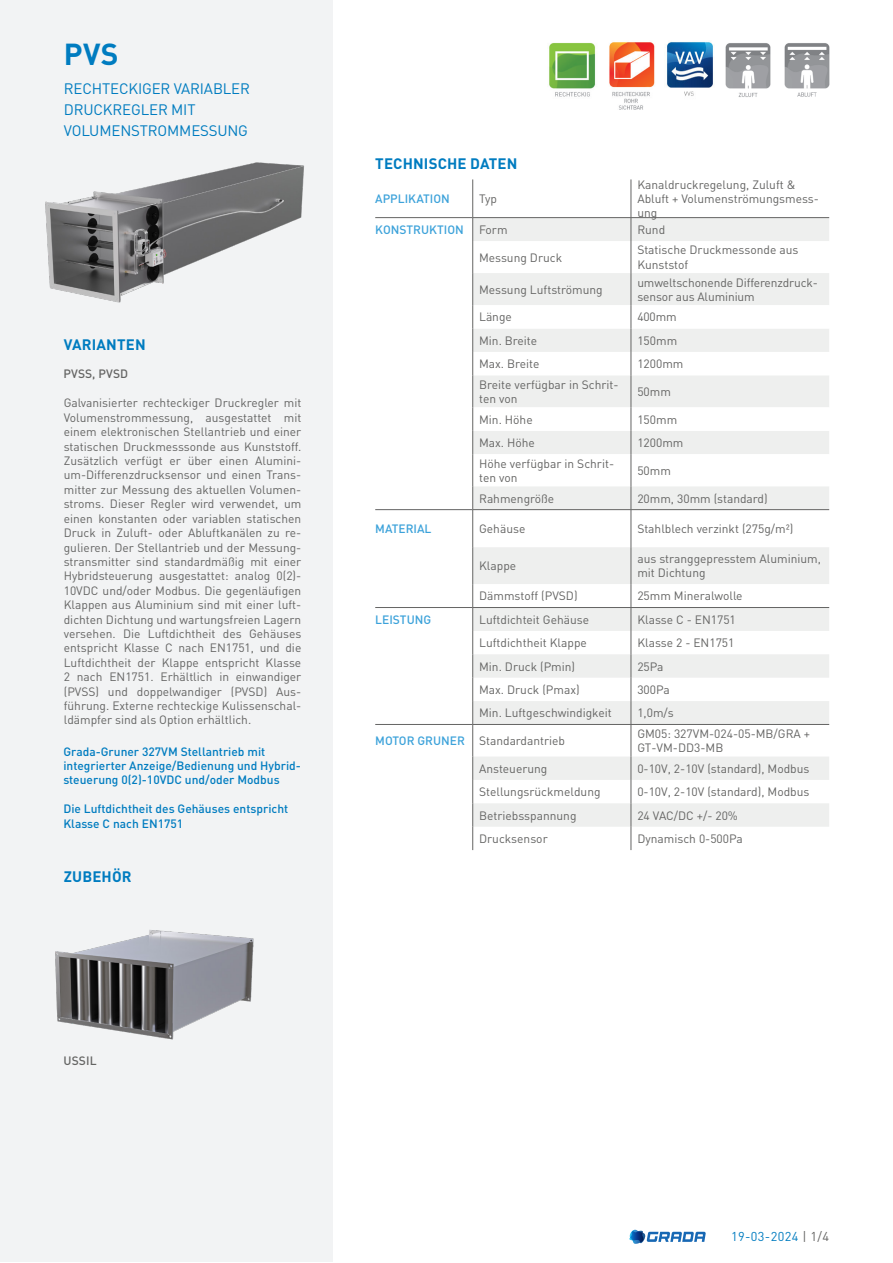
<style>
.page{position:relative;width:893px;height:1263px;background:#fff}
.page>*{position:absolute;margin:0;border:0;box-sizing:border-box;transform-origin:0 0}
.Productcode{font:700 30px "DIN Pro";color:#007cc0}
.Product{font:15px/21px "DIN Pro";letter-spacing:-.01em;color:#007cc0}
.Subtitel{font:700 15px "DIN Pro";letter-spacing:.01em;color:#007cc0}
.t1{font:12.75px "DIN Pro";letter-spacing:.03em;color:#007cc0}
.Omschrijving{font:12px/14.4px "DIN Pro";color:#646463}
.Bullet_points{font:500 12px/14.4px "DIN Pro";color:#007cc0}
.t2{font:500 12px "DIN Pro";color:#3ca2da}
.Toebehoren{font:500 12px "DIN Pro";letter-spacing:.01em;color:#646463}
.s1{color:#646463}
</style>
<div class="page">
<svg style="left:629px;top:1230px;width:77px;height:14px"></svg>
<div style="left:0;top:1px;width:332px;height:1261px;background:#f2f3f4"></div>
<img style="left:784px;top:43px;width:46px;height:54px">
<img style="left:725px;top:43px;width:46px;height:54px">
<img style="left:666px;top:42px;width:47px;height:54px">
<img style="left:609px;top:42px;width:46px;height:68px">
<img style="left:549px;top:43px;width:46px;height:54px">
<svg style="left:473px;top:218px;width:356px;height:609px;fill:#eeefee"></svg>
<svg style="left:473px;top:305px;width:356px;height:302px"></svg>
<hr style="left:472px;top:179px;width:1px;height:38px;background:#646463">
<svg style="left:472px;top:218px;width:1px;height:23px"></svg>
<hr style="left:472px;top:241px;width:1px;height:32px;background:#646463">
<hr style="left:472px;top:273px;width:1px;height:32px;background:#646463">
<svg style="left:472px;top:305px;width:1px;height:70px"></svg>
<hr style="left:472px;top:510px;width:1px;height:37px;background:#646463">
<hr style="left:631px;top:179px;width:1px;height:38px;background:#646463">
<svg style="left:631px;top:218px;width:1px;height:23px"></svg>
<hr style="left:631px;top:241px;width:1px;height:32px;background:#646463">
<hr style="left:631px;top:273px;width:1px;height:32px;background:#646463">
<svg style="left:631px;top:305px;width:1px;height:70px"></svg>
<hr style="left:631px;top:510px;width:1px;height:37px;background:#646463">
<hr style="left:375px;top:217px;width:98px;height:1px;background:#646463">
<hr style="left:473px;top:217px;width:158px;height:1px;background:#646463">
<hr style="left:631px;top:217px;width:198px;height:1px;background:#646463">
<hr style="left:472px;top:547px;width:1px;height:37px;background:#646463">
<hr style="left:631px;top:547px;width:1px;height:37px;background:#646463">
<hr style="left:472px;top:454px;width:1px;height:32px;background:#646463">
<hr style="left:631px;top:454px;width:1px;height:32px;background:#646463">
<svg style="left:472px;top:486px;width:1px;height:23px"></svg>
<svg style="left:631px;top:486px;width:1px;height:23px"></svg>
<hr style="left:375px;top:509px;width:98px;height:1px;background:#646463">
<hr style="left:473px;top:509px;width:158px;height:1px;background:#646463">
<hr style="left:631px;top:509px;width:198px;height:1px;background:#646463">
<hr style="left:375px;top:607px;width:98px;height:1px;background:#646463">
<hr style="left:473px;top:607px;width:158px;height:1px;background:#646463">
<svg style="left:472px;top:584px;width:1px;height:140px"></svg>
<hr style="left:631px;top:607px;width:198px;height:1px;background:#646463">
<svg style="left:631px;top:584px;width:1px;height:140px"></svg>
<hr style="left:375px;top:724px;width:98px;height:1px;background:#646463">
<hr style="left:473px;top:724px;width:158px;height:1px;background:#646463">
<hr style="left:472px;top:725px;width:1px;height:31px;background:#646463">
<hr style="left:631px;top:724px;width:198px;height:1px;background:#646463">
<hr style="left:631px;top:725px;width:1px;height:31px;background:#646463">
<svg style="left:472px;top:756px;width:1px;height:94px"></svg>
<svg style="left:631px;top:756px;width:1px;height:94px"></svg>
<hr style="left:472px;top:375px;width:1px;height:32px;background:#646463">
<hr style="left:631px;top:375px;width:1px;height:32px;background:#646463">
<svg style="left:472px;top:407px;width:1px;height:47px"></svg>
<svg style="left:631px;top:407px;width:1px;height:47px"></svg>
<img style="left:45px;top:162px;width:259px;height:141px">
<img style="left:55px;top:930px;width:199px;height:110px">
<p class="Productcode" style="left:64px;top:30px;width:56px">PVS</p>
<p class="Product" style="left:64px;top:77px;width:188px">RECHTECKIGER VARIABLER<br>DRUCKREGLER MIT<br>VOLUMENSTROMMESSUNG</p>
<p class="Subtitel" style="left:64px;top:332px;width:83px">VARIANTEN</p>
<p class="Toebehoren" style="left:63px;top:364px;width:66px">PVSS, PVSD</p>
<p class="Omschrijving" style="left:64px;top:395px;width:239px;text-align:justify">Galvanisierter rechteckiger Druckregler mit Volumenstrommessung, ausgestattet mit einem elektronischen Stellantrieb und einer statischen Druckmesssonde aus Kunststoff.<br>Zusätzlich verfügt er über einen Alumini&shy;um-Differenzdrucksensor und einen Trans&shy;mitter zur Messung des aktuellen Volumen&shy;stroms. Dieser Regler wird verwendet, um einen konstanten oder variablen statischen Druck in Zuluft- oder Abluftkanälen zu re&shy;gulieren. Der Stellantrieb und der Messung&shy;stransmitter sind standardmäßig mit einer Hybridsteuerung ausgestattet: analog 0(2)- 10VDC und/oder Modbus. Die gegenläufigen Klappen aus Aluminium sind mit einer luft&shy;dichten Dichtung und wartungsfreien Lagern versehen. Die Luftdichtheit des Gehäuses entspricht Klasse C nach EN1751, und die Luftdichtheit der Klappe entspricht Klasse 2 nach EN1751. Erhältlich in einwandiger (PVSS) und doppelwandiger (PVSD) Aus&shy;führung. Externe rechteckige Kulissenschal&shy;ldämpfer sind als Option erhältlich.</p>
<p class="Bullet_points" style="left:63px;top:743px;width:239px">Grada-Gruner 327VM Stellantrieb mit integrierter Anzeige/Bedienung und Hybrid&shy;steuerung 0(2)-10VDC und/oder Modbus</p>
<p class="Bullet_points" style="left:63px;top:800px;width:226px">Die Luftdichtheit des Gehäuses entspricht<br>Klasse C nach EN1751</p>
<p class="Subtitel" style="left:64px;top:864px;width:69px">ZUBEHÖR</p>
<p class="Toebehoren" style="left:63px;top:1051px;width:35px">USSIL</p>
<p class="Subtitel" style="left:375px;top:151px;width:144px">TECHNISCHE DATEN</p>
<p class="t2" style="left:375px;top:189px;width:76px">APPLIKATION</p>
<p class="Omschrijving" style="left:479px;top:191px;width:19px">Typ</p>
<p class="Omschrijving" style="left:637px;top:177px;width:183px">Kanaldruckregelung, Zuluft &amp;<br>Abluft + Volumenströmungsmess&shy;ung</p>
<p class="t2" style="left:375px;top:220px;width:90px">KONSTRUKTION</p>
<p class="Omschrijving" style="left:479px;top:222px;width:30px">Form</p>
<p class="Omschrijving" style="left:637px;top:222px;width:29px">Rund</p>
<p class="Omschrijving" style="left:479px;top:250px;width:85px">Messung Druck</p>
<p class="Omschrijving" style="left:637px;top:242px;width:163px">Statische Druckmessonde aus<br>Kunststof</p>
<p class="Omschrijving" style="left:479px;top:282px;width:125px">Messung Luftströmung</p>
<p class="Omschrijving" style="left:637px;top:274px;width:182px">umweltschonende Differenzdruck&shy;sensor aus Aluminium</p>
<p class="Omschrijving" style="left:479px;top:309px;width:34px">Länge</p>
<p class="Omschrijving" style="left:637px;top:309px;width:41px">400mm</p>
<p class="Omschrijving" style="left:479px;top:333px;width:60px">Min. Breite</p>
<p class="Omschrijving" style="left:637px;top:333px;width:41px">150mm</p>
<p class="Omschrijving" style="left:479px;top:356px;width:62px">Max. Breite</p>
<p class="Omschrijving" style="left:637px;top:356px;width:48px">1200mm</p>
<p class="Omschrijving" style="left:479px;top:377px;width:141px">Breite verfügbar in Schrit&shy;ten von</p>
<p class="Omschrijving" style="left:637px;top:384px;width:35px">50mm</p>
<p class="Omschrijving" style="left:479px;top:412px;width:55px">Min. Höhe</p>
<p class="Omschrijving" style="left:637px;top:412px;width:41px">150mm</p>
<p class="Omschrijving" style="left:479px;top:435px;width:57px">Max. Höhe</p>
<p class="Omschrijving" style="left:637px;top:435px;width:48px">1200mm</p>
<p class="Omschrijving" style="left:479px;top:456px;width:137px">Höhe verfügbar in Schrit&shy;ten von</p>
<p class="Omschrijving" style="left:637px;top:463px;width:35px">50mm</p>
<p class="Omschrijving" style="left:479px;top:490px;width:77px">Rahmengröße</p>
<p class="Omschrijving" style="left:637px;top:490px;width:132px">20mm, 30mm (standard)</p>
<p class="t2" style="left:375px;top:519px;width:58px">MATERIAL</p>
<p class="Omschrijving" style="left:479px;top:521px;width:48px">Gehäuse</p>
<p class="Omschrijving" style="left:637px;top:521px;width:158px">Stahlblech verzinkt (275g/m²)</p>
<p class="Omschrijving" style="left:479px;top:558px;width:39px">Klappe</p>
<p class="Omschrijving" style="left:637px;top:551px;width:185px">aus stranggepresstem Aluminium, mit Dichtung</p>
<p class="Omschrijving" style="left:479px;top:588px;width:100px">Dämmstoff (PVSD)</p>
<p class="Omschrijving" style="left:637px;top:588px;width:107px">25mm Mineralwolle</p>
<p class="t2" style="left:375px;top:610px;width:58px">LEISTUNG</p>
<p class="Omschrijving" style="left:479px;top:612px;width:112px">Luftdichteit Gehäuse</p>
<p class="Omschrijving" style="left:637px;top:612px;width:100px">Klasse C - EN1751</p>
<p class="Omschrijving" style="left:479px;top:635px;width:109px">Luftdichtheit Klappe</p>
<p class="Omschrijving" style="left:637px;top:635px;width:99px">Klasse 2 - EN1751</p>
<p class="Omschrijving" style="left:479px;top:658px;width:98px">Min. Druck (Pmin)</p>
<p class="Omschrijving" style="left:637px;top:658px;width:28px">25Pa</p>
<p class="Omschrijving" style="left:479px;top:682px;width:102px">Max. Druck (Pmax)</p>
<p class="Omschrijving" style="left:637px;top:682px;width:34px">300Pa</p>
<p class="Omschrijving" style="left:479px;top:705px;width:134px">Min. Luftgeschwindigkeit</p>
<p class="Omschrijving" style="left:637px;top:705px;width:38px">1,0m/s</p>
<p class="t2" style="left:375px;top:731px;width:91px">MOTOR GRUNER</p>
<p class="Omschrijving" style="left:479px;top:733px;width:88px">Standardantrieb</p>
<p class="Omschrijving" style="left:637px;top:726px;width:174px">GM05: 327VM-024-05-MB/GRA +<br>GT-VM-DD3-MB</p>
<p class="Omschrijving" style="left:479px;top:761px;width:70px">Ansteuerung</p>
<p class="Omschrijving" style="left:637px;top:761px;width:174px">0-10V, 2-10V (standard), Modbus</p>
<p class="Omschrijving" style="left:479px;top:784px;width:123px">Stellungsrückmeldung</p>
<p class="Omschrijving" style="left:637px;top:784px;width:174px">0-10V, 2-10V (standard), Modbus</p>
<p class="Omschrijving" style="left:479px;top:807px;width:99px">Betriebsspannung</p>
<p class="Omschrijving" style="left:637px;top:807px;width:102px">24 VAC/DC +/- 20%</p>
<p class="Omschrijving" style="left:479px;top:831px;width:70px">Drucksensor</p>
<p class="Omschrijving" style="left:637px;top:831px;width:107px">Dynamisch 0-500Pa</p>
<p class="t1" style="left:731px;top:1228px;width:100px">19-03-2024 <span class="s1">| 1/4</span></p>
</div>
